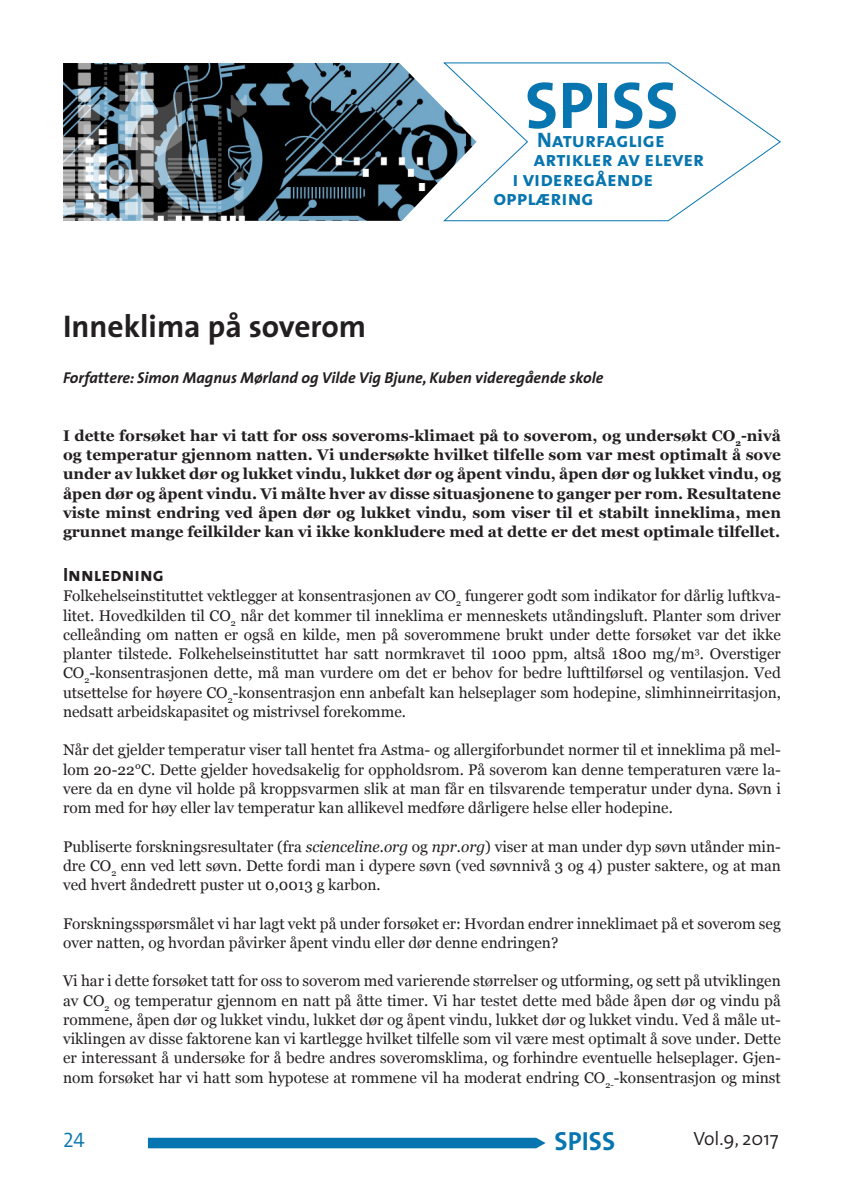
<style>
.page{position:relative;width:844px;height:1191px;background:#fff}
.page>*{position:absolute;margin:0;border:0;box-sizing:border-box;transform-origin:0 0}
.Heading_2{font:66.5px "The Sans Bold Caps";color:#0775af}
.Tittel{font:700 31.5px "The Sans";color:#231f20}
.t1{font:26.25px "The Sans Bold Caps";color:#0775af}
.Heading_2-2{font:21px "The Sans Bold Caps";color:#0775af}
.Heading_2-3{font:21px "The Sans Semi Light Caps";color:#0775af}
.t2{font:300 19.25px "The Sans";color:#231f20}
.Mellomtittel_1{font:19.25px "The Sans Bold Caps";letter-spacing:.005em;color:#231f20}
.Tittel-2{font:italic 700 15.75px "The Sans";color:#231f20}
.Brødtekst_1{font:15.4px/19.2px "Georgia";color:#231f20;text-align:justify}
.Brødtekst_1-2{font:700 15.4px/19.2px "Georgia";color:#231f20;text-align:justify}
.s1{font-style:italic}
</style>
<div class="page">
<svg style="left:148px;top:1137px;width:397px;height:11px;background:#1a7fb5"></svg>
<img style="left:63px;top:63px;width:379px;height:158px">
<svg style="left:442px;top:62px;width:339px;height:160px"></svg>
<p class="Heading_2" style="left:524px;top:50px;width:155px">SPISS</p>
<p class="Heading_2-2" style="left:537px;top:122px;width:129px">Naturfaglige</p>
<p class="Heading_2-2" style="left:533px;top:142px;width:172px">artikler av elever</p>
<p class="Heading_2-2" style="left:512px;top:161px;width:142px">i videregående</p>
<p class="Heading_2-2" style="left:493px;top:180px;width:102px">opplæring</p>
<p class="Tittel" style="left:63px;top:300px;width:304px">Inneklima på soverom</p>
<p class="Tittel-2" style="left:63px;top:364px;width:542px">Forfattere: Simon Magnus Mørland og Vilde Vig Bjune, Kuben videregående skole</p>
<p class="Brødtekst_1-2" style="left:63px;top:426px;width:719px">I dette forsøket har vi tatt for oss soveroms-klimaet på to soverom, og undersøkt CO<sub>2</sub>-nivå og temperatur gjennom natten. Vi undersøkte hvilket tilfelle som var mest optimalt å sove under av lukket dør og lukket vindu, lukket dør og åpent vindu, åpen dør og lukket vindu, og åpen dør og åpent vindu. Vi målte hver av disse situasjonene to ganger per rom. Resultatene viste minst endring ved åpen dør og lukket vindu, som viser til et stabilt inneklima, men grunnet mange feilkilder kan vi ikke konkludere med at dette er det mest optimale tilfellet.</p>
<p class="Mellomtittel_1" style="left:63px;top:558px;width:102px">Innledning</p>
<p class="Brødtekst_1" style="left:63px;top:586px;width:719px">Folkehelseinstituttet vektlegger at konsentrasjonen av CO<sub>2</sub> fungerer godt som indikator for dårlig luftkva&shy;litet. Hovedkilden til CO<sub>2</sub> når det kommer til inneklima er menneskets utåndingsluft. Planter som driver celleånding om natten er også en kilde, men på soverommene brukt under dette forsøket var det ikke planter tilstede. Folkehelseinstituttet har satt normkravet til 1000 ppm, altså 1800 mg/m<sup>3</sup>. Overstiger CO<sub>2</sub>-konsentrasjonen dette, må man vurdere om det er behov for bedre lufttilførsel og ventilasjon. Ved utsettelse for høyere CO<sub>2</sub>-konsentrasjon enn anbefalt kan helseplager som hodepine, slimhinneirritasjon, nedsatt arbeidskapasitet og mistrivsel forekomme.</p>
<p class="Brødtekst_1" style="left:63px;top:740px;width:719px">Når det gjelder temperatur viser tall hentet fra Astma- og allergiforbundet normer til et inneklima på mel&shy;lom 20-22°C. Dette gjelder hovedsakelig for oppholdsrom. På soverom kan denne temperaturen være la&shy;vere da en dyne vil holde på kroppsvarmen slik at man får en tilsvarende temperatur under dyna. Søvn i rom med for høy eller lav temperatur kan allikevel medføre dårligere helse eller hodepine.</p>
<p class="Brødtekst_1" style="left:63px;top:837px;width:719px">Publiserte forskningsresultater (fra <span class="s1">scienceline.org</span> og <span class="s1">npr.org</span>) viser at man under dyp søvn utånder min&shy;dre CO<sub>2</sub> enn ved lett søvn. Dette fordi man i dypere søvn (ved søvnnivå 3 og 4) puster saktere, og at man ved hvert åndedrett puster ut 0,0013 g karbon.</p>
<p class="Brødtekst_1" style="left:63px;top:914px;width:719px">Forskningsspørsmålet vi har lagt vekt på under forsøket er: Hvordan endrer inneklimaet på et soverom seg over natten, og hvordan påvirker åpent vindu eller dør denne endringen?</p>
<p class="Brødtekst_1" style="left:63px;top:971px;width:719px">Vi har i dette forsøket tatt for oss to soverom med varierende størrelser og utforming, og sett på utviklingen av CO<sub>2</sub> og temperatur gjennom en natt på åtte timer. Vi har testet dette med både åpen dør og vindu på rommene, åpen dør og lukket vindu, lukket dør og åpent vindu, lukket dør og lukket vindu. Ved å måle ut&shy;viklingen av disse faktorene kan vi kartlegge hvilket tilfelle som vil være mest optimalt å sove under. Dette er interessant å undersøke for å bedre andres soveromsklima, og forhindre eventuelle helseplager. Gjen&shy;nom forsøket har vi hatt som hypotese at rommene vil ha moderat endring CO<sub>2-</sub>-konsentrasjon og minst</p>
<p class="Heading_2-3" style="left:63px;top:1122px;width:23px">24</p>
<h3 class="t1" style="left:554px;top:1119px;width:62px">SPISS</h3>
<p class="t2" style="left:693px;top:1122px;width:87px">Vol.9, 2017</p>
</div>
